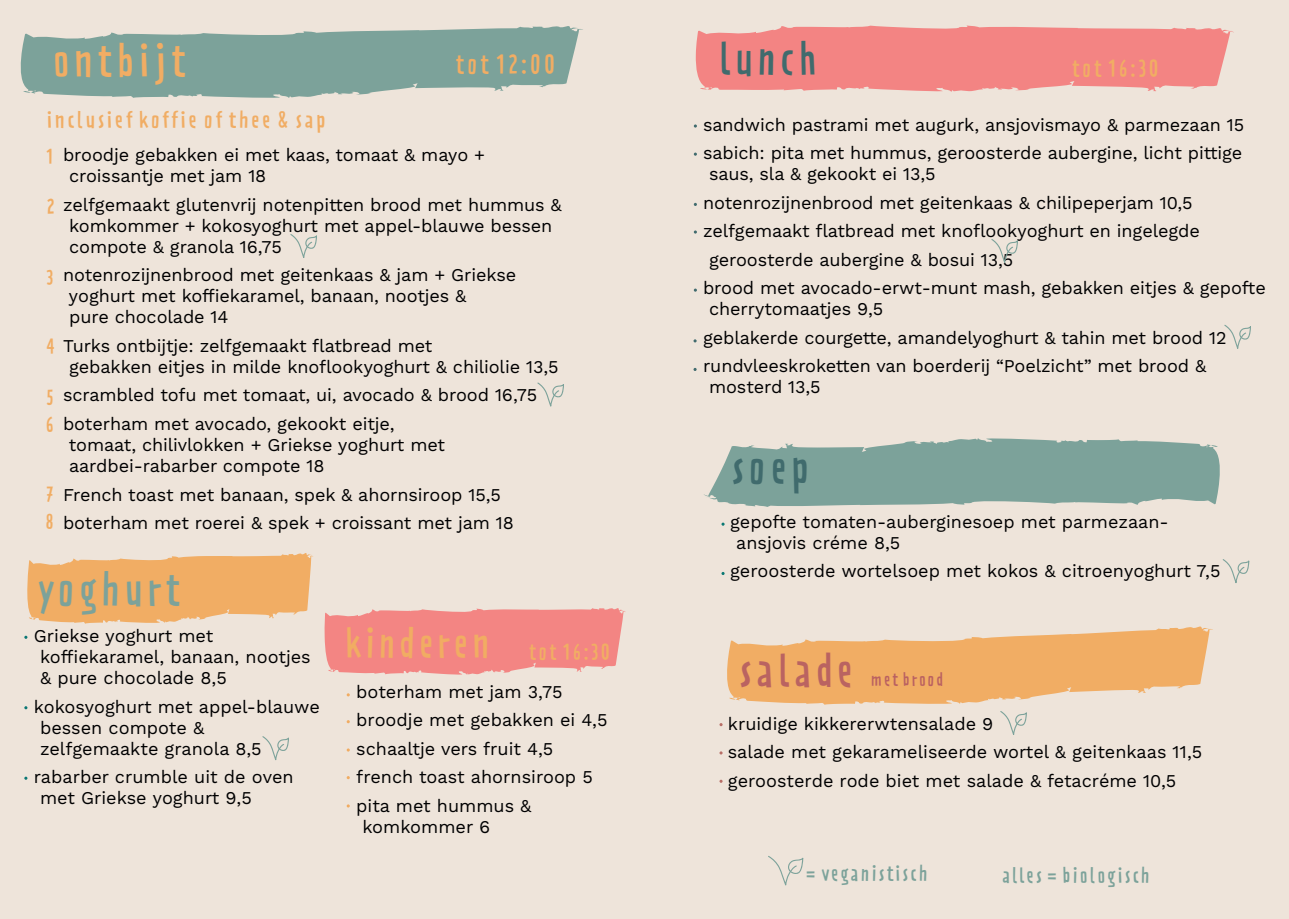
<style>
.page{position:relative;width:1289px;height:919px;background:#fff}
.page>*{position:absolute;margin:0;border:0;box-sizing:border-box;transform-origin:0 0}
.t1{font:45px "Prater Block Fill Pro";color:#406b6d}
.t2{font:45px "Prater Block Fill Pro";color:#7ca29a}
.t3{font:45px "Prater Block Fill Pro";color:#f1ad64}
.t4{font:45px "Prater Block Fill Pro";color:#ba6361}
.t5{font:40.5px "Prater Block Fill Pro";color:#f1ac63}
.t6{font:27px "Prater Block Fill Pro";color:#f1ad64}
.t7{font:24px "Prater Block Fill Pro";color:#f1ad64}
.t8{font:22.5px "Prater Block Fill Pro";color:#f1ad64;scale:1.07 1}
.t9{font:22.5px "Prater Block Fill Pro";color:#f1ad64}
.t10{font:21px "Prater Block Fill Pro";color:#7ca29a}
.t11{font:21px/26.8px "Prater Block Fill Pro";color:#f1ad64}
.t12{font:18px/21px "Work Sans";letter-spacing:-.005em;color:#000001}
.t13{font:18px "Prater Block Fill Pro";color:#ba6161}
</style>
<div class="page">
<div style="left:0;top:0;width:1288px;height:918px;background:#eee4da"></div>
<svg style="left:20px;top:26px;width:563px;height:72px"></svg>
<svg style="left:704px;top:438px;width:516px;height:69px;background:#8eaca4"></svg>
<svg style="left:727px;top:626px;width:486px;height:78px"></svg>
<svg style="left:27px;top:553px;width:286px;height:70px;background:#f0b576"></svg>
<svg style="left:324px;top:608px;width:301px;height:67px;background:#f2908d"></svg>
<svg style="left:695px;top:25px;width:538px;height:67px;background:#f28f8d"></svg>
<svg style="left:693px;top:124px;width:4px;height:4px"></svg>
<svg style="left:693px;top:288px;width:4px;height:4px"></svg>
<svg style="left:290px;top:234px;width:27px;height:24px"></svg>
<svg style="left:991px;top:239px;width:27px;height:24px"></svg>
<svg style="left:768px;top:856px;width:35px;height:29px"></svg>
<svg style="left:537px;top:382px;width:27px;height:25px"></svg>
<svg style="left:1222px;top:559px;width:27px;height:24px"></svg>
<svg style="left:1000px;top:711px;width:27px;height:24px"></svg>
<svg style="left:1224px;top:325px;width:27px;height:24px"></svg>
<svg style="left:262px;top:736px;width:27px;height:24px"></svg>
<h1 class="t3" style="left:53px;top:30px;width:139px">ontbijt</h1>
<p class="t8" style="left:47px;top:104px;width:264px">inclusief koffie of thee &amp; sap</p>
<h3 class="t6" style="left:455px;top:45px;width:104px">tot 12:00</h3>
<p class="t11" style="left:46px;top:142px;width:11px">1</p>
<p class="t11" style="left:47px;top:191px;width:11px">2</p>
<p class="t11" style="left:46px;top:263px;width:11px">3</p>
<p class="t11" style="left:46px;top:331px;width:12px">4</p>
<p class="t11" style="left:46px;top:383px;width:11px">5</p>
<p class="t11" style="left:46px;top:409px;width:11px">6</p>
<p class="t11" style="left:46px;top:480px;width:12px">7<br>8</p>
<p class="t12" style="left:69px;top:145px;width:417px;text-indent:-6px">broodje gebakken ei met kaas, tomaat &amp; mayo + croissantje met jam 18</p>
<p class="t12" style="left:69px;top:195px;width:494px;text-indent:-6px">zelfgemaakt glutenvrij notenpitten brood met hummus &amp; komkommer + kokosyoghurt met appel-blauwe bessen compote &amp; granola 16,75</p>
<p class="t12" style="left:69px;top:265px;width:449px;text-indent:-6px">notenrozijnenbrood met geitenkaas &amp; jam + Griekse yoghurt met koffiekaramel, banaan, nootjes &amp;<br>pure chocolade 14</p>
<p class="t12" style="left:69px;top:336px;width:491px;text-indent:-6px">Turks ontbijtje: zelfgemaakt flatbread met<br>gebakken eitjes in milde knoflookyoghurt &amp; chiliolie 13,5</p>
<p class="t12" style="left:63px;top:382px;width:476px;line-height:28.5px">scrambled tofu met tomaat, ui, avocado &amp; brood 16,75 boterham met avocado, gekookt eitje,</p>
<p class="t12" style="left:69px;top:435px;width:378px">tomaat, chilivlokken + Griekse yoghurt met aardbei-rabarber compote 18</p>
<p class="t12" style="left:63px;top:481px;width:452px;line-height:28.5px">French toast met banaan, spek &amp; ahornsiroop 15,5 boterham met roerei &amp; spek + croissant met jam 18</p>
<h1 class="t2" style="left:37px;top:558px;width:149px">yoghurt</h1>
<p class="t12" style="left:40px;top:626px;width:272px;text-indent:-6px">Griekse yoghurt met koffiekaramel, banaan, nootjes &amp; pure chocolade 8,5</p>
<p class="t12" style="left:40px;top:697px;width:281px;text-indent:-6px">kokosyoghurt met appel-blauwe bessen compote &amp; zelfgemaakte granola 8,5</p>
<p class="t12" style="left:40px;top:767px;width:255px;text-indent:-6px">rabarber crumble uit de oven met Griekse yoghurt 9,5</p>
<h2 class="t5" style="left:345px;top:615px;width:150px">kinderen</h2>
<p class="t9" style="left:529px;top:636px;width:85px">tot 16:30</p>
<p class="t12" style="left:356px;top:678px;width:253px;line-height:28.5px">boterham met jam 3,75 broodje met gebakken ei 4,5 schaaltje vers fruit 4,5 french toast ahornsiroop 5 pita met hummus &amp;</p>
<p class="t12" style="left:362px;top:816px;width:129px">komkommer 6</p>
<h1 class="t1" style="left:719px;top:27px;width:103px">lunch</h1>
<h3 class="t7" style="left:1072px;top:51px;width:91px">tot 16:30</h3>
<p class="t12" style="left:703px;top:111px;width:542px;line-height:28.5px">sandwich pastrami met augurk, ansjovismayo &amp; parmezaan 15 sabich: pita met hummus, geroosterde aubergine, licht pittige</p>
<p class="t12" style="left:709px;top:164px;width:228px">saus, sla &amp; gekookt ei 13,5</p>
<p class="t12" style="left:703px;top:193px;width:491px">notenrozijnenbrood met geitenkaas &amp; chilipeperjam 10,5</p>
<p class="t12" style="left:703px;top:221px;width:498px">zelfgemaakt flatbread met knoflookyoghurt en ingelegde</p>
<p class="t12" style="left:709px;top:250px;width:305px">geroosterde aubergine &amp; bosui 13,5</p>
<p class="t12" style="left:703px;top:278px;width:564px">brood met avocado-erwt-munt mash, gebakken eitjes &amp; gepofte</p>
<p class="t12" style="left:703px;top:296px;width:525px;line-height:28.5px;text-indent:6px">cherrytomaatjes 9,5<br>geblakerde courgette, amandelyoghurt &amp; tahin met brood 12 rundvleeskroketten van boerderij “Poelzicht” met brood &amp;</p>
<p class="t12" style="left:709px;top:377px;width:113px">mosterd 13,5</p>
<h1 class="t1" style="left:731px;top:436px;width:83px">soep</h1>
<p class="t12" style="left:736px;top:512px;width:434px;text-indent:-6px">gepofte tomaten-auberginesoep met parmezaan&shy;ansjovis créme 8,5</p>
<p class="t12" style="left:730px;top:561px;width:492px">geroosterde wortelsoep met kokos &amp; citroenyoghurt 7,5</p>
<h1 class="t4" style="left:738px;top:639px;width:121px">salade</h1>
<p class="t13" style="left:871px;top:667px;width:75px">met brood</p>
<p class="t12" style="left:727px;top:710px;width:476px;line-height:28.5px">kruidige kikkererwtensalade 9<br>salade met gekarameliseerde wortel &amp; geitenkaas 11,5 geroosterde rode biet met salade &amp; fetacréme 10,5</p>
<p class="t10" style="left:805px;top:859px;width:125px">= veganistisch</p>
<p class="t10" style="left:1002px;top:860px;width:151px">alles = biologisch</p>
</div>
